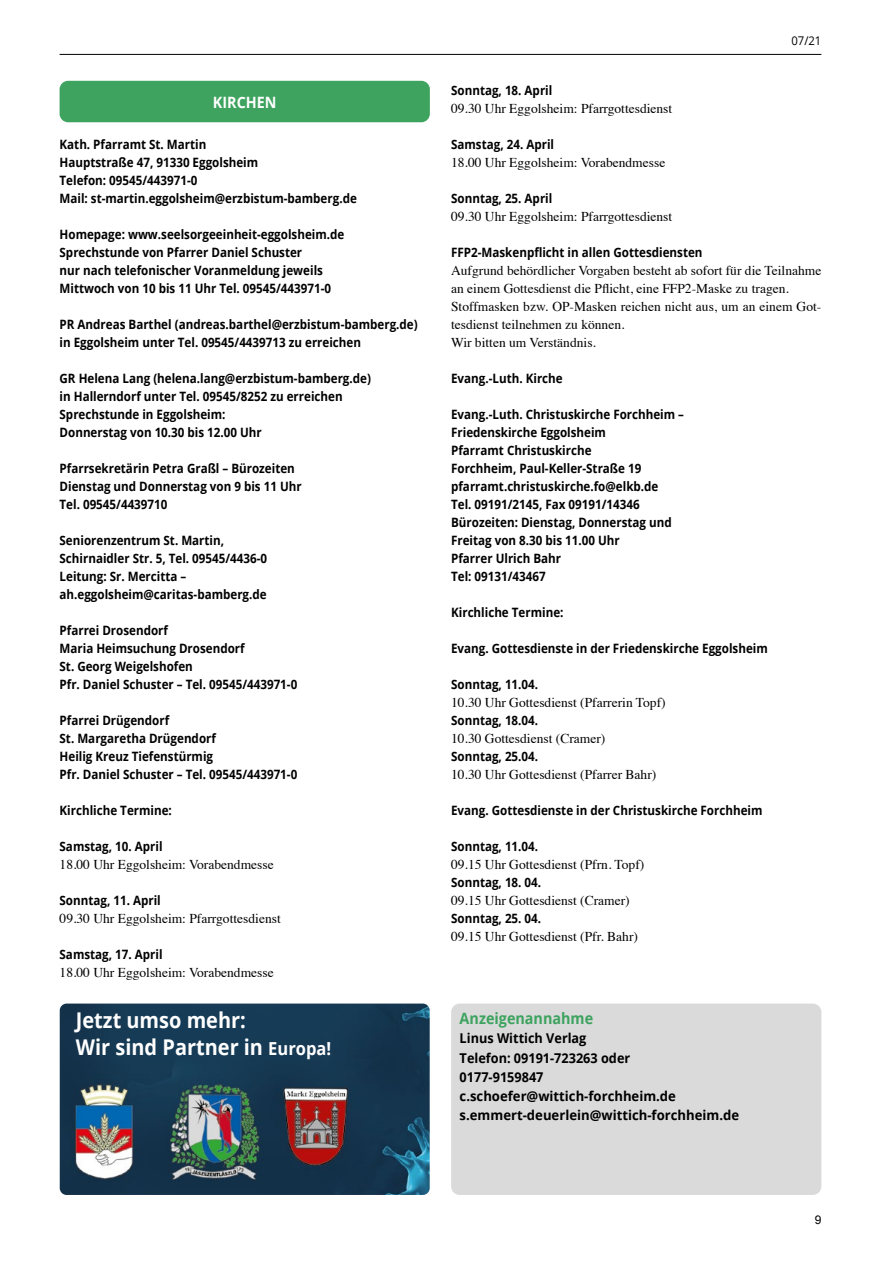
<style>
.page{position:relative;width:881px;height:1263px;background:#fff}
.page>*{position:absolute;margin:0;border:0;box-sizing:border-box;transform-origin:0 0}
.t1{font:700 21.6px/27.2px "Open Sans";color:#fff;scale:.92 1}
.t2{font:700 15.6px "Open Sans";color:#3da35f;scale:.92 1}
.t3{font:700 15.6px "Open Sans";color:#fff;scale:.92 1}
.t4{font:13.5px/18px "Times";color:#000}
.t5{font:700 13.5px/19.2px "Open Sans";color:#000;scale:.94 1}
.t6{font:700 12.9px/18px "Open Sans";color:#000;scale:.9 1}
.t7{font:12px "Open Sans";color:#000;scale:.94 1}
.t8{font:12px "Arial";color:#000}
.s1{font-size:18px}
</style>
<div class="page">
<hr style="left:60px;top:54px;width:761px;height:1px;background:#000">
<div style="left:451px;top:1003px;width:370px;height:192px;background:#dadada;border-radius:9px"></div>
<img style="left:60px;top:1003px;width:369px;height:192px">
<div style="left:60px;top:81px;width:369px;height:41px;background:#3da35f;border-radius:9px"></div>
<p class="t3" style="left:213px;top:91px;width:71px">KIRCHEN</p>
<p class="t6" style="left:60px;top:135px;width:332px">Kath. Pfarramt St. Martin<br>Hauptstraße 47, 91330 Eggolsheim<br>Telefon: 09545/443971-0<br>Mail: st-martin.eggolsheim@erzbistum-bamberg.de</p>
<p class="t6" style="left:60px;top:225px;width:318px">Homepage: www.seelsorgeeinheit-eggolsheim.de Sprechstunde von Pfarrer Daniel Schuster<br>nur nach telefonischer Voranmeldung jeweils Mittwoch von 10 bis 11 Uhr Tel. 09545/443971-0</p>
<p class="t6" style="left:60px;top:315px;width:399px">PR Andreas Barthel (andreas.barthel@erzbistum-bamberg.de) in Eggolsheim unter Tel. 09545/4439713 zu erreichen</p>
<p class="t6" style="left:60px;top:369px;width:347px">GR Helena Lang (helena.lang@erzbistum-bamberg.de) in Hallerndorf unter Tel. 09545/8252 zu erreichen Sprechstunde in Eggolsheim:<br>Donnerstag von 10.30 bis 12.00 Uhr</p>
<p class="t6" style="left:60px;top:459px;width:270px">Pfarrsekretärin Petra Graßl – Bürozeiten<br>Dienstag und Donnerstag von 9 bis 11 Uhr<br>Tel. 09545/4439710</p>
<p class="t6" style="left:60px;top:530px;width:232px">Seniorenzentrum St. Martin,<br>Schirnaidler Str. 5, Tel. 09545/4436-0<br>Leitung: Sr. Mercitta – ah.eggolsheim@caritas-bamberg.de</p>
<p class="t6" style="left:60px;top:620px;width:265px">Pfarrei Drosendorf<br>Maria Heimsuchung Drosendorf<br>St. Georg Weigelshofen<br>Pfr. Daniel Schuster – Tel. 09545/443971-0</p>
<p class="t6" style="left:60px;top:710px;width:265px">Pfarrei Drügendorf<br>St. Margaretha Drügendorf<br>Heilig Kreuz Tiefenstürmig<br>Pfr. Daniel Schuster – Tel. 09545/443971-0</p>
<p class="t6" style="left:60px;top:800px;width:126px">Kirchliche Termine:</p>
<p class="t6" style="left:60px;top:836px;width:116px">Samstag, 10. April</p>
<p class="t4" style="left:60px;top:854px;width:215px">18.00 Uhr Eggolsheim: Vorabendmesse</p>
<p class="t6" style="left:60px;top:891px;width:114px">Sonntag, 11. April</p>
<p class="t4" style="left:60px;top:908px;width:222px">09.30 Uhr Eggolsheim: Pfarrgottesdienst</p>
<p class="t6" style="left:60px;top:945px;width:116px">Samstag, 17. April</p>
<p class="t4" style="left:60px;top:962px;width:215px">18.00 Uhr Eggolsheim: Vorabendmesse</p>
<h1 class="t1" style="left:76px;top:1006px;width:279px">Jetzt umso mehr:<br>Wir sind Partner in <span class="s1">Europa!</span></h1>
<p class="t7" style="left:791px;top:32px;width:33px">07/21</p>
<p class="t6" style="left:451px;top:81px;width:114px">Sonntag, 18. April</p>
<p class="t4" style="left:451px;top:98px;width:222px">09.30 Uhr Eggolsheim: Pfarrgottesdienst</p>
<p class="t6" style="left:451px;top:135px;width:116px">Samstag, 24. April</p>
<p class="t4" style="left:451px;top:152px;width:215px">18.00 Uhr Eggolsheim: Vorabendmesse</p>
<p class="t6" style="left:451px;top:189px;width:114px">Sonntag, 25. April</p>
<p class="t4" style="left:451px;top:206px;width:222px">09.30 Uhr Eggolsheim: Pfarrgottesdienst</p>
<p class="t6" style="left:451px;top:243px;width:281px">FFP2-Maskenpflicht in allen Gottesdiensten</p>
<p class="t4" style="left:451px;top:260px;width:371px">Aufgrund behördlicher Vorgaben besteht ab sofort für die Teilnahme an einem Gottesdienst die Pflicht, eine FFP2-Maske zu tragen.<br>Stoffmasken bzw. OP-Masken reichen nicht aus, um an einem Got&shy;tesdienst teilnehmen zu können.<br>Wir bitten um Verständnis.</p>
<p class="t6" style="left:451px;top:369px;width:125px">Evang.-Luth. Kirche</p>
<p class="t6" style="left:451px;top:405px;width:260px">Evang.-Luth. Christuskirche Forchheim –<br>Friedenskirche Eggolsheim<br>Pfarramt Christuskirche<br>Forchheim, Paul-Keller-Straße 19 pfarramt.christuskirche.fo@elkb.de<br>Tel. 09191/2145, Fax 09191/14346<br>Bürozeiten: Dienstag, Donnerstag und<br>Freitag von 8.30 bis 11.00 Uhr<br>Pfarrer Ulrich Bahr<br>Tel: 09131/43467</p>
<p class="t6" style="left:451px;top:602px;width:126px">Kirchliche Termine:</p>
<p class="t6" style="left:451px;top:639px;width:353px">Evang. Gottesdienste in der Friedenskirche Eggolsheim</p>
<p class="t6" style="left:451px;top:675px;width:98px">Sonntag, 11.04.</p>
<p class="t4" style="left:451px;top:692px;width:216px">10.30 Uhr Gottesdienst (Pfarrerin Topf)</p>
<p class="t6" style="left:451px;top:711px;width:98px">Sonntag, 18.04.</p>
<p class="t4" style="left:451px;top:728px;width:156px">10.30 Gottesdienst (Cramer)</p>
<p class="t6" style="left:451px;top:747px;width:98px">Sonntag, 25.04.</p>
<p class="t4" style="left:451px;top:764px;width:207px">10.30 Uhr Gottesdienst (Pfarrer Bahr)</p>
<p class="t6" style="left:451px;top:801px;width:347px">Evang. Gottesdienste in der Christuskirche Forchheim</p>
<p class="t6" style="left:451px;top:837px;width:98px">Sonntag, 11.04.</p>
<p class="t4" style="left:451px;top:854px;width:195px">09.15 Uhr Gottesdienst (Pfrn. Topf)</p>
<p class="t6" style="left:451px;top:873px;width:101px">Sonntag, 18. 04.</p>
<p class="t4" style="left:451px;top:890px;width:180px">09.15 Uhr Gottesdienst (Cramer)</p>
<p class="t6" style="left:451px;top:909px;width:101px">Sonntag, 25. 04.</p>
<p class="t4" style="left:451px;top:926px;width:188px">09.15 Uhr Gottesdienst (Pfr. Bahr)</p>
<p class="t2" style="left:459px;top:1007px;width:147px">Anzeigenannahme</p>
<p class="t5" style="left:459px;top:1028px;width:299px">Linus Wittich Verlag<br>Telefon: 09191-723263 oder<br>0177-9159847 c.schoefer@wittich-forchheim.de s.emmert-deuerlein@wittich-forchheim.de</p>
<p class="t8" style="left:814px;top:1211px;width:8px">9</p>
</div>
